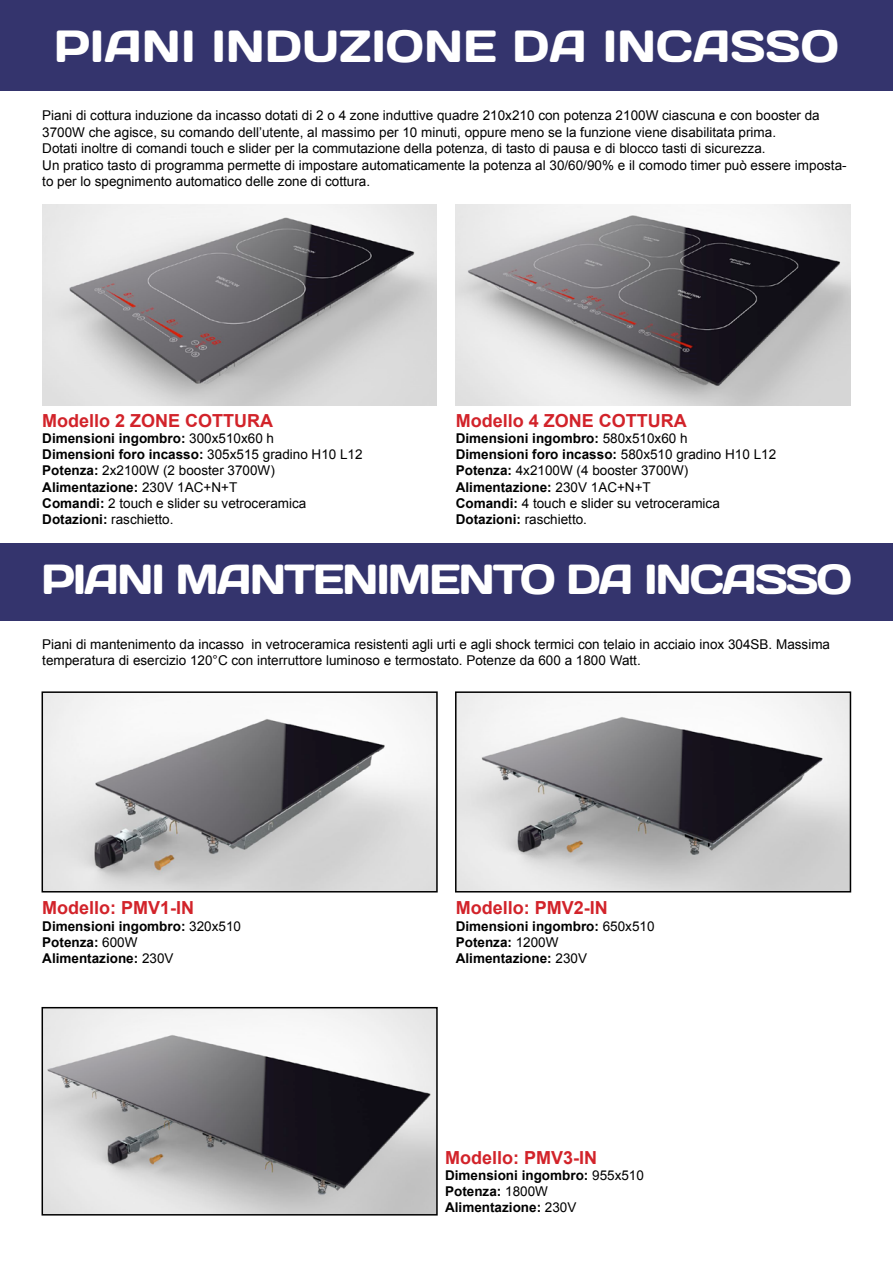
<style>
.page{position:relative;width:893px;height:1263px;background:#fff}
.page>*{position:absolute;margin:0;border:0;box-sizing:border-box;transform-origin:0 0}
.t1{font:45px "Days";color:#fff}
.t2{font:42px "Days";letter-spacing:-.05em;color:#fff}
.t3{font:700 18px "Arial";color:#d2232a}
.t4{font:13.5px/16.2px "Arial";color:#000}
.t5{font:700 13.5px/16.2px "Arial";color:#000}
.s1{font-weight:700}
.s2{font-weight:400}
</style>
<div class="page">
<img style="left:42px;top:204px;width:395px;height:201px">
<img style="left:45px;top:694px;width:390px;height:195px">
<div style="left:42px;top:691px;width:396px;height:201px;border:2px solid #000"></div>
<img style="left:45px;top:1010px;width:390px;height:202px">
<div style="left:42px;top:1007px;width:396px;height:208px;border:2px solid #000"></div>
<img style="left:456px;top:204px;width:394px;height:201px">
<img style="left:458px;top:694px;width:390px;height:195px">
<div style="left:455px;top:691px;width:396px;height:201px;border:2px solid #000"></div>
<div style="left:0;top:0;width:893px;height:90px;background:#34346d"></div>
<div style="left:0;top:543px;width:893px;height:78px;background:#34346d"></div>
<h1 class="t1" style="left:54px;top:17px;width:786px">PIANI INDUZIONE DA INCASSO</h1>
<p class="t4" style="left:42px;top:108px;width:806px">Piani di cottura induzione da incasso dotati di 2 o 4 zone induttive quadre 210x210 con potenza 2100W ciascuna e con booster da 3700W che agisce, su comando dell’utente, al massimo per 10 minuti, oppure meno se la funzione viene disabilitata prima.<br>Dotati inoltre di comandi touch e slider per la commutazione della potenza, di tasto di pausa e di blocco tasti di sicurezza.<br>Un pratico tasto di programma permette di impostare automaticamente la potenza al 30/60/90% e il comodo timer può essere imposta&shy;to per lo spegnimento automatico delle zone di cottura.</p>
<h3 class="t3" style="left:42px;top:409px;width:233px">Modello 2 ZONE COTTURA</h3>
<p class="t4" style="left:42px;top:430px;width:322px"><span class="s1">Dimensioni ingombro:</span> 300x510x60 h<br><span class="s1">Dimensioni foro incasso:</span> 305x515 gradino H10 L12<br><span class="s1">Potenza:</span> 2x2100W (2 booster 3700W)<br><span class="s1">Alimentazione:</span> 230V 1AC+N+T<br><span class="s1">Comandi:</span> 2 touch e slider su vetroceramica <span class="s1">Dotazioni:</span> raschietto.</p>
<h3 class="t3" style="left:456px;top:409px;width:233px">Modello 4 ZONE COTTURA</h3>
<p class="t4" style="left:456px;top:430px;width:322px"><span class="s1">Dimensioni ingombro:</span> 580x510x60 h<br><span class="s1">Dimensioni foro incasso:</span> 580x510 gradino H10 L12<br><span class="s1">Potenza:</span> 4x2100W (4 booster 3700W)<br><span class="s1">Alimentazione:</span> 230V 1AC+N+T<br><span class="s1">Comandi:</span> 4 touch e slider su vetroceramica <span class="s1">Dotazioni:</span> raschietto.</p>
<h2 class="t2" style="left:41px;top:552px;width:812px">PIANI MANTENIMENTO DA INCASSO</h2>
<p class="t4" style="left:42px;top:636px;width:789px">Piani di mantenimento da incasso in vetroceramica resistenti agli urti e agli shock termici con telaio in acciaio inox 304SB. Massima temperatura di esercizio 120°C con interruttore luminoso e termostato. Potenze da 600 a 1800 Watt.</p>
<h3 class="t3" style="left:42px;top:896px;width:154px">Modello: PMV1-IN</h3>
<p class="t5" style="left:42px;top:918px;width:200px">Dimensioni ingombro: <span class="s2">320x510<br></span>Potenza: <span class="s2">600W<br></span>Alimentazione: <span class="s2">230V</span></p>
<h3 class="t3" style="left:456px;top:896px;width:154px">Modello: PMV2-IN</h3>
<p class="t5" style="left:456px;top:918px;width:200px">Dimensioni ingombro: <span class="s2">650x510<br></span>Potenza: <span class="s2">1200W<br></span>Alimentazione: <span class="s2">230V</span></p>
<h3 class="t3" style="left:445px;top:1145px;width:154px">Modello: PMV3-IN</h3>
<p class="t5" style="left:445px;top:1167px;width:200px">Dimensioni ingombro: <span class="s2">955x510<br></span>Potenza: <span class="s2">1800W<br></span>Alimentazione: <span class="s2">230V</span></p>
</div>
